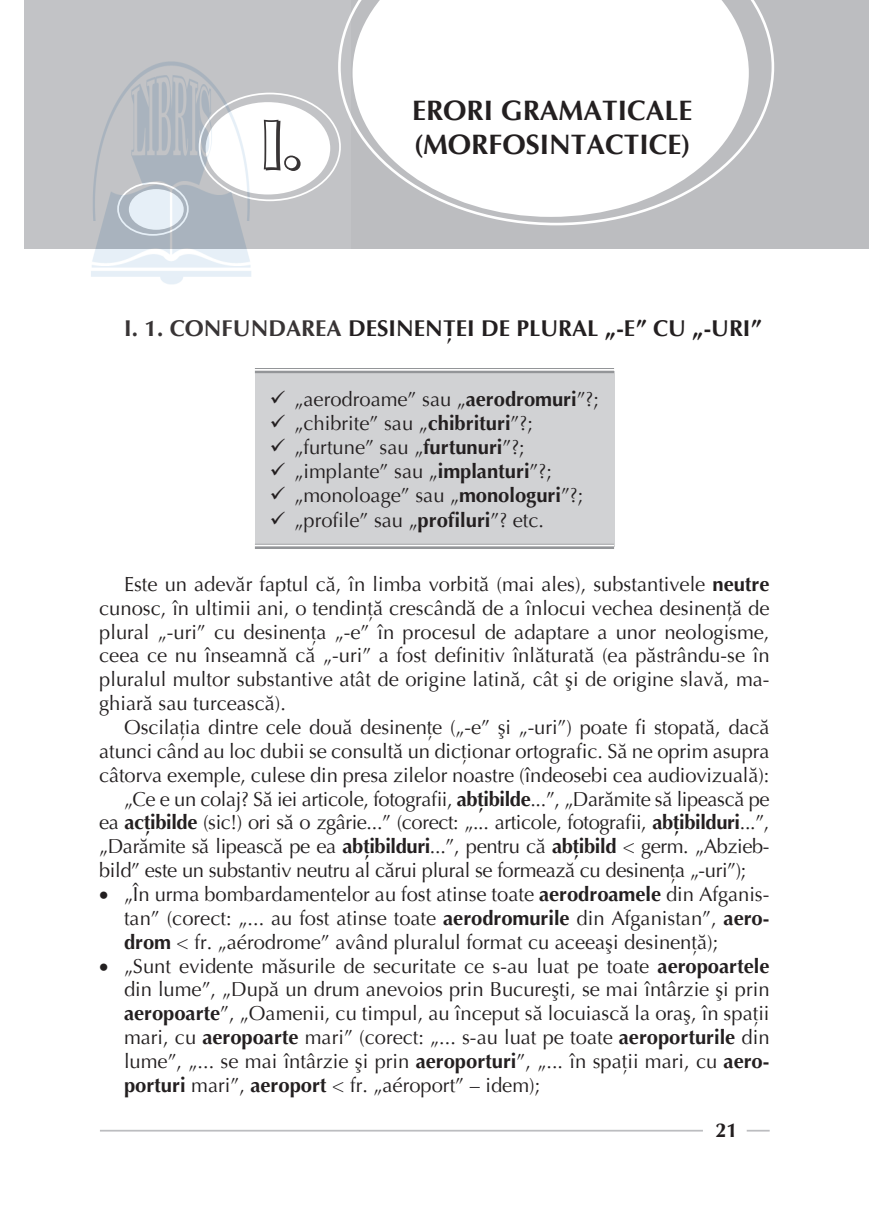
<style>
.page{position:relative;width:869px;height:1216px;background:#fff}
.page>*{position:absolute;margin:0;border:0;box-sizing:border-box;transform-origin:0 0}
.t1{font:700 66.5px "Optima";color:#fff}
.t2{font:700 28px/33.6px "Optima";color:#231f20}
.t3{font:700 22.75px "Optima";color:#231f20}
.t4{font:20.12px/23.8px "Optima";letter-spacing:-.005em;color:#231f20;text-align:justify}
.t5{font:700 20.12px "Optima";color:#231f20}
.s1{font-weight:700}
</style>
<div class="page">
<div style="left:25px;top:0;width:843px;height:248px;background:#bcbdc0"></div>
<svg style="left:350px;top:0;width:423px;height:225px"></svg>
<hr style="left:100px;top:1129px;width:602px;height:2px;background:#bcbdc0">
<hr style="left:746px;top:1129px;width:23px;height:2px;background:#bcbdc0">
<div style="left:255px;top:371px;width:358px;height:175px;background:#d1d2d4"></div>
<svg style="left:255px;top:370px;width:358px;height:1px"></svg>
<svg style="left:255px;top:544px;width:358px;height:2px"></svg>
<hr style="left:255px;top:368px;width:358px;height:1px;background:#939598">
<hr style="left:255px;top:371px;width:358px;height:2px;background:#939598">
<hr style="left:255px;top:543px;width:358px;height:1px;background:#939598">
<hr style="left:255px;top:546px;width:358px;height:3px;background:#939598">
<img style="left:24px;top:0;width:326px;height:285px">
<h1 class="t1" style="left:260px;top:102px;width:42px">I.</h1>
<h2 class="t2" style="left:412px;top:94px;width:282px">ERORI GRAMATICALE (MORFOSINTACTICE)</h2>
<p class="t3" style="left:124px;top:314px;width:639px">I. 1. CONFUNDAREA DESINENŢEI DE PLURAL „-E” CU „-URI”</p>
<p class="t4" style="left:294px;top:387px;width:306px;text-align:left">„aerodroame” sau „<span class="s1">aerodromuri</span>”?; „chibrite” sau „<span class="s1">chibrituri</span>”?; „furtune” sau „<span class="s1">furtunuri</span>”?; „implante” sau „<span class="s1">implanturi</span>”?; „monoloage” sau „<span class="s1">monologuri</span>”?; „profile” sau „<span class="s1">profiluri</span>”? etc.</p>
<p class="t4" style="left:99px;top:572px;width:671px;text-indent:25px">Este un adevăr faptul că, în limba vorbită (mai ales), substantivele <span class="s1">neutre </span>cunosc, în ultimii ani, o tendinţă crescândă de a înlocui vechea desinenţă de plural „-uri” cu desinenţa „‑e” în procesul de adaptare a unor neologisme, ceea ce nu înseamnă că „-uri” a fost definitiv înlăturată (ea păstrându-se în pluralul multor substantive atât de origine latină, cât şi de origine slavă, ma&shy;ghiară sau turcească).</p>
<p class="t4" style="left:124px;top:715px;width:646px">Oscilaţia dintre cele două desinenţe („-e” şi „-uri”) poate fi stopată, dacă</p>
<p class="t4" style="left:99px;top:739px;width:671px">atunci când au loc dubii se consultă un dicţionar ortografic. Să ne oprim asupra</p>
<p class="t4" style="left:99px;top:763px;width:671px">câtorva exemple, culese din presa zilelor noastre (îndeosebi cea audiovizuală):</p>
<p class="t4" style="left:124px;top:787px;width:646px">„Ce e un colaj? Să iei articole, fotografii, <span class="s1">abţibilde</span>...”, „Darămite să lipească pe</p>
<p class="t4" style="left:99px;top:811px;width:671px">ea <span class="s1">acţibilde</span> (sic!) ori să o zgârie...” (corect: „... articole, fotografii, <span class="s1">abţibilduri</span>...”,</p>
<p class="t4" style="left:99px;top:834px;width:670px">„Darămite să lipească pe ea <span class="s1">abţibilduri</span>...”, pentru că <span class="s1">abţibild</span> &lt; germ. „Abzieb-</p>
<p class="t4" style="left:99px;top:858px;width:648px">bild” este un substantiv neutru al cărui plural se formează cu desinenţa „-uri”);</p>
<p class="t4" style="left:124px;top:882px;width:646px;text-indent:-25px">• „În urma bombardamentelor au fost atinse toate <span class="s1">aerodroamele</span> din Afganis&shy;tan” (corect: „... au fost atinse toate <span class="s1">aerodromurile</span> din Afganistan”, <span class="s1">aero&shy;drom</span> &lt; fr. „aérodrome” având pluralul format cu aceeaşi desinenţă);</p>
<p class="t4" style="left:124px;top:954px;width:646px;text-indent:-25px">• „Sunt evidente măsurile de securitate ce s-au luat pe toate <span class="s1">aeropoartele </span>din lume”, „După un drum anevoios prin Bucureşti, se mai întârzie şi prin <span class="s1">aeropoarte</span>”, „Oamenii, cu timpul, au început să locuiască la oraş, în spaţii mari, cu <span class="s1">aeropoarte</span> mari” (corect: „... s-au luat pe toate <span class="s1">aeroporturile</span> din lume”, „... se mai întârzie şi prin <span class="s1">aeroporturi</span>”, „... în spaţii mari, cu <span class="s1">aero&shy;porturi</span> mari”, <span class="s1">aeroport</span> &lt; fr. „aéroport” – idem);</p>
<p class="t5" style="left:715px;top:1117px;width:24px">21</p>
</div>
